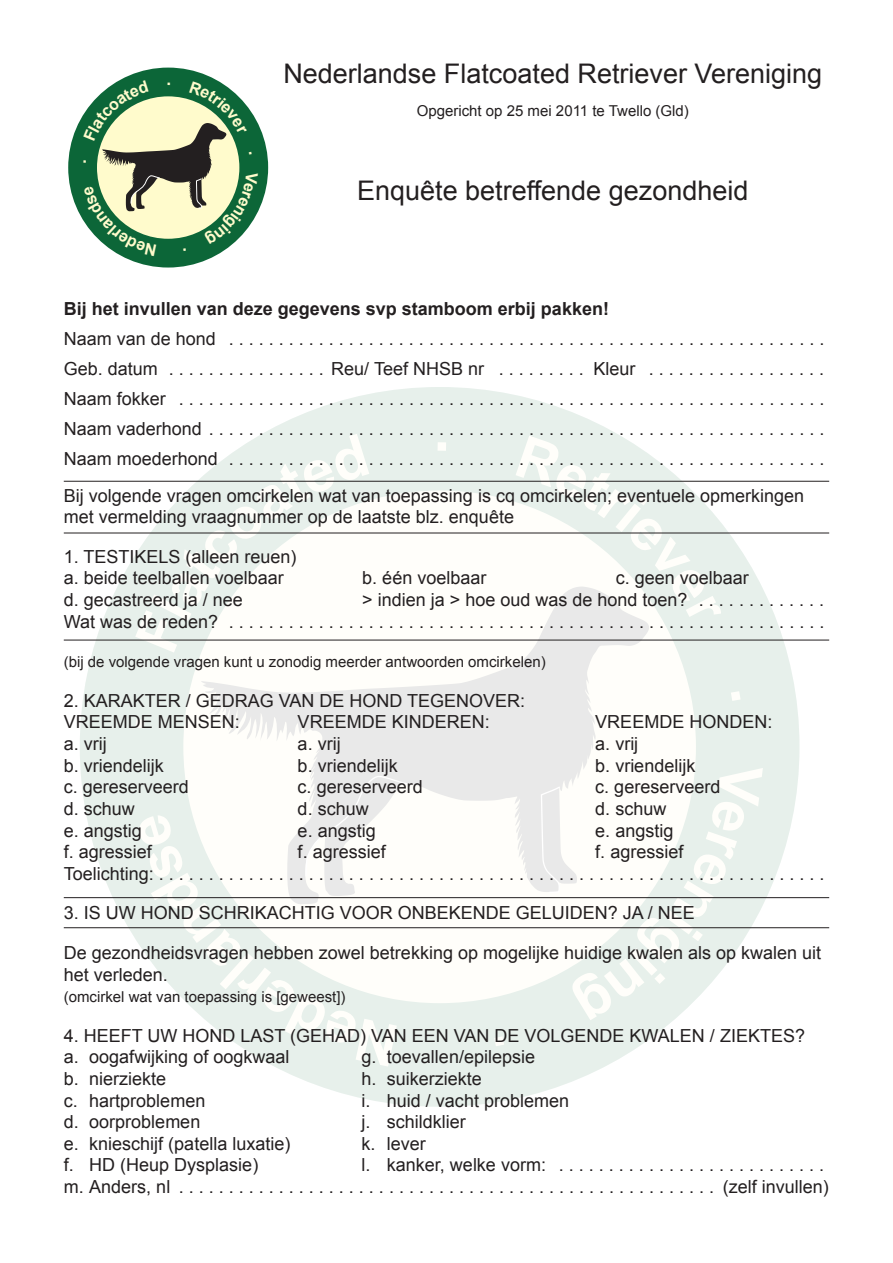
<style>
.page{position:relative;width:893px;height:1263px;background:#fff}
.page>*{position:absolute;margin:0;border:0;box-sizing:border-box;transform-origin:0 0}
.t1{font:27px "Arial";color:#231f20}
.t2{font:18px/21.6px "Arial";color:#231f20}
.t3{font:700 18px "Arial";color:#231f20}
.t4{font:15px "Arial";color:#231f20}
</style>
<div class="page">
<div style="left:80px;top:387px;width:719px;height:720px;background:#e7f0eb;border-radius:50%"></div>
<div style="left:183px;top:490px;width:513px;height:513px;background:#fffefa;border-radius:50%"></div>
<svg style="left:200px;top:627px;width:449px;height:272px"></svg>
<svg style="left:540px;top:785px;width:21px;height:109px"></svg>
<div style="left:68px;top:68px;width:200px;height:200px;background:#0c6638;border-radius:50%"></div>
<hr style="left:64px;top:481px;width:765px;height:1px;background:#231f20">
<hr style="left:64px;top:533px;width:765px;height:1px;background:#231f20">
<hr style="left:64px;top:640px;width:765px;height:1px;background:#231f20">
<hr style="left:64px;top:897px;width:765px;height:1px;background:#231f20">
<hr style="left:64px;top:927px;width:765px;height:1px;background:#231f20">
<svg style="left:136px;top:775px;width:275px;height:289px"></svg>
<svg style="left:135px;top:436px;width:234px;height:216px"></svg>
<svg style="left:516px;top:436px;width:206px;height:191px"></svg>
<svg style="left:568px;top:763px;width:195px;height:257px"></svg>
<svg style="left:84px;top:81px;width:174px;height:175px"></svg>
<p class="t1" style="left:283px;top:56px;width:540px">Nederlandse Flatcoated Retriever Vereniging</p>
<p class="t4" style="left:417px;top:101px;width:274px">Opgericht op 25 mei 2011 te Twello (Gld)</p>
<p class="t1" style="left:357px;top:173px;width:393px">Enquête betreffende gezondheid</p>
<p class="t3" style="left:64px;top:297px;width:547px">Bij het invullen van deze gegevens svp stamboom erbij pakken!</p>
<p class="t2" style="left:64px;top:328px;width:752px">Naam van de hond . . . . . . . . . . . . . . . . . . . . . . . . . . . . . . . . . . . . . . . . . . . . . . . . . . . . . . . . . . .</p>
<p class="t2" style="left:64px;top:358px;width:752px">Geb. datum . . . . . . . . . . . . . . . Reu/ Teef NHSB nr . . . . . . . . . Kleur . . . . . . . . . . . . . . . . .</p>
<p class="t2" style="left:64px;top:388px;width:752px">Naam fokker . . . . . . . . . . . . . . . . . . . . . . . . . . . . . . . . . . . . . . . . . . . . . . . . . . . . . . . . . . . . . . . .</p>
<p class="t2" style="left:64px;top:418px;width:752px">Naam vaderhond . . . . . . . . . . . . . . . . . . . . . . . . . . . . . . . . . . . . . . . . . . . . . . . . . . . . . . . . . . . . .</p>
<p class="t2" style="left:64px;top:448px;width:752px">Naam moederhond . . . . . . . . . . . . . . . . . . . . . . . . . . . . . . . . . . . . . . . . . . . . . . . . . . . . . . . . . . .</p>
<p class="t2" style="left:64px;top:485px;width:742px">Bij volgende vragen omcirkelen wat van toepassing is cq omcirkelen; eventuele opmerkingen</p>
<p class="t2" style="left:64px;top:506px;width:452px">met vermelding vraagnummer op de laatste blz. enquête</p>
<p class="t2" style="left:64px;top:546px;width:234px">1. TESTIKELS (alleen reuen)</p>
<p class="t2" style="left:64px;top:567px;width:222px">a. beide teelballen voelbaar</p>
<p class="t2" style="left:362px;top:567px;width:126px">b. één voelbaar</p>
<p class="t2" style="left:616px;top:567px;width:135px">c. geen voelbaar</p>
<p class="t2" style="left:64px;top:589px;width:181px">d. gecastreerd ja / nee</p>
<p class="t2" style="left:362px;top:589px;width:463px">&gt; indien ja &gt; hoe oud was de hond toen? . . . . . . . . . . . . .</p>
<p class="t2" style="left:64px;top:611px;width:752px">Wat was de reden? . . . . . . . . . . . . . . . . . . . . . . . . . . . . . . . . . . . . . . . . . . . . . . . . . . . . . . . . . . .</p>
<p class="t4" style="left:64px;top:652px;width:483px">(bij de volgende vragen kunt u zonodig meerder antwoorden omcirkelen)</p>
<p class="t2" style="left:64px;top:690px;width:463px">2. KARAKTER / GEDRAG VAN DE HOND TEGENOVER:</p>
<p class="t2" style="left:64px;top:711px;width:178px">VREEMDE MENSEN:</p>
<p class="t2" style="left:298px;top:711px;width:194px">VREEMDE KINDEREN:</p>
<p class="t2" style="left:595px;top:711px;width:179px">VREEMDE HONDEN:</p>
<p class="t2" style="left:64px;top:733px;width:45px">a. vrij</p>
<p class="t2" style="left:298px;top:733px;width:45px">a. vrij</p>
<p class="t2" style="left:595px;top:733px;width:45px">a. vrij</p>
<p class="t2" style="left:64px;top:755px;width:102px">b. vriendelijk</p>
<p class="t2" style="left:298px;top:755px;width:102px">b. vriendelijk</p>
<p class="t2" style="left:595px;top:755px;width:102px">b. vriendelijk</p>
<p class="t2" style="left:64px;top:776px;width:127px">c. gereserveerd</p>
<p class="t2" style="left:298px;top:776px;width:127px">c. gereserveerd</p>
<p class="t2" style="left:595px;top:776px;width:127px">c. gereserveerd</p>
<p class="t2" style="left:64px;top:798px;width:73px">d. schuw</p>
<p class="t2" style="left:298px;top:798px;width:73px">d. schuw</p>
<p class="t2" style="left:595px;top:798px;width:73px">d. schuw</p>
<p class="t2" style="left:64px;top:819px;width:80px">e. angstig</p>
<p class="t2" style="left:298px;top:819px;width:80px">e. angstig</p>
<p class="t2" style="left:595px;top:819px;width:80px">e. angstig</p>
<p class="t2" style="left:64px;top:841px;width:90px">f. agressief</p>
<p class="t2" style="left:298px;top:841px;width:90px">f. agressief</p>
<p class="t2" style="left:595px;top:841px;width:90px">f. agressief</p>
<p class="t2" style="left:64px;top:863px;width:762px">Toelichting: . . . . . . . . . . . . . . . . . . . . . . . . . . . . . . . . . . . . . . . . . . . . . . . . . . . . . . . . . . . . . . . . . . .</p>
<p class="t2" style="left:64px;top:902px;width:633px">3. IS UW HOND SCHRIKACHTIG VOOR ONBEKENDE GELUIDEN? JA / NEE</p>
<p class="t2" style="left:64px;top:942px;width:759px">De gezondheidsvragen hebben zowel betrekking op mogelijke huidige kwalen als op kwalen uit het verleden.</p>
<p class="t4" style="left:64px;top:987px;width:283px">(omcirkel wat van toepassing is [geweest])</p>
<p class="t2" style="left:64px;top:1025px;width:743px">4. HEEFT UW HOND LAST (GEHAD) VAN EEN VAN DE VOLGENDE KWALEN / ZIEKTES?</p>
<p class="t2" style="left:64px;top:1046px;width:227px">a. oogafwijking of oogkwaal</p>
<p class="t2" style="left:361px;top:1046px;width:175px">g. toevallen/epilepsie</p>
<p class="t2" style="left:64px;top:1068px;width:104px">b. nierziekte</p>
<p class="t2" style="left:361px;top:1068px;width:122px">h. suikerziekte</p>
<p class="t2" style="left:64px;top:1089px;width:143px">c. hartproblemen</p>
<p class="t2" style="left:361px;top:1089px;width:209px">i. huid / vacht problemen</p>
<p class="t2" style="left:64px;top:1111px;width:138px">d. oorproblemen</p>
<p class="t2" style="left:361px;top:1111px;width:106px">j. schildklier</p>
<p class="t2" style="left:64px;top:1133px;width:228px">e. knieschijf (patella luxatie)</p>
<p class="t2" style="left:361px;top:1133px;width:66px">k. lever</p>
<p class="t2" style="left:64px;top:1154px;width:196px">f. HD (Heup Dysplasie)</p>
<p class="t2" style="left:361px;top:1154px;width:464px">l. kanker, welke vorm: . . . . . . . . . . . . . . . . . . . . . . . . . . .</p>
<p class="t2" style="left:64px;top:1176px;width:767px">m. Anders, nl . . . . . . . . . . . . . . . . . . . . . . . . . . . . . . . . . . . . . . . . . . . . . . . . . . . . . . (zelf invullen)</p>
</div>
